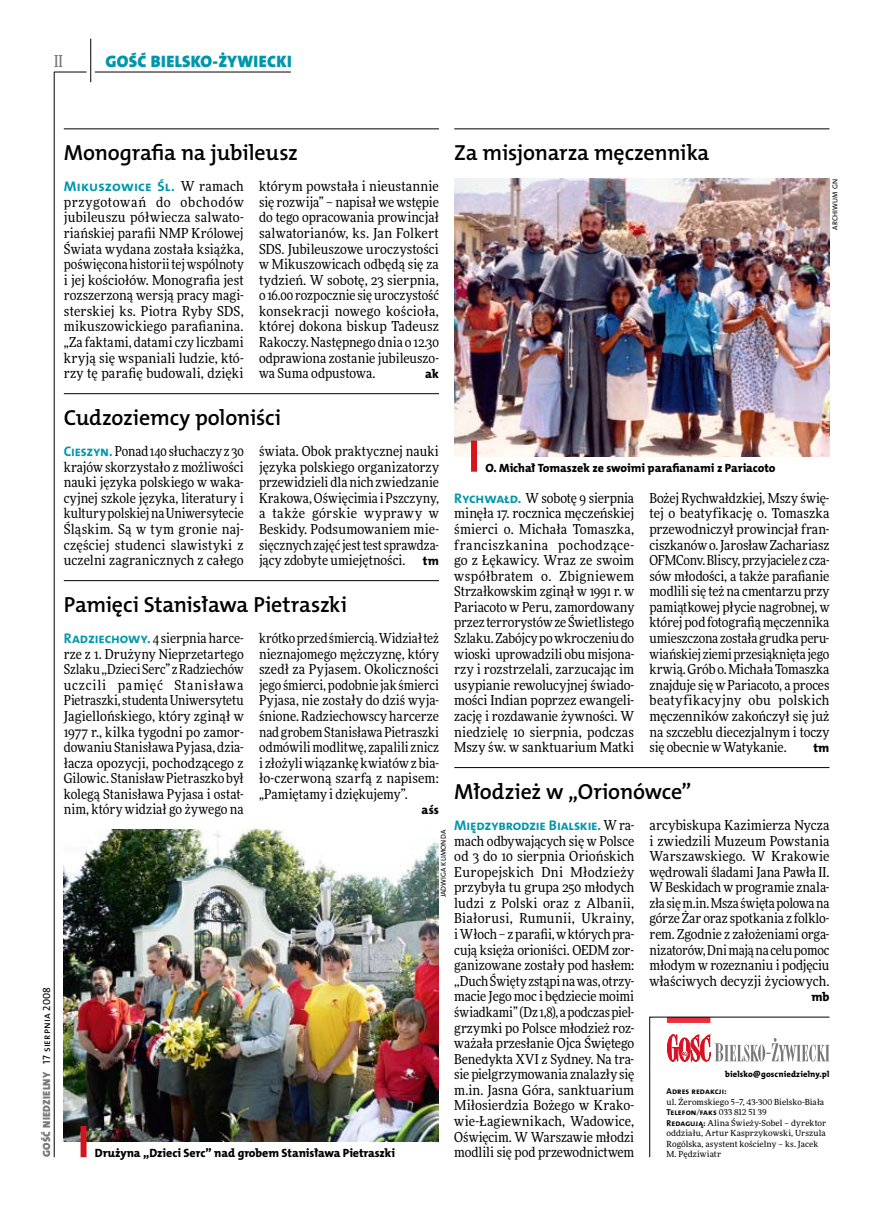
<style>
.page{position:relative;width:872px;height:1221px;background:#fff}
.page>*{position:absolute;margin:0;border:0;box-sizing:border-box;transform-origin:0 0}
.t1{font:21.9px "The Mix HP6 Se Bld";letter-spacing:-.01em;color:#000}
.t2{font:16.65px "The Mix HP9 Blk";letter-spacing:.02em;color:#0097aa}
.t3{font:500 16.5px "Freeday Narrow";color:#787779;scale:.9 1}
.t4{font:13.95px "The Mix HP7 Bld";letter-spacing:-.005em;color:#0097aa}
.t5{font:13.8px/15.6px "Freeday Narrow News";color:#000;text-align:justify}
.t6{font:12.45px "The Mix HP8 Ex Bld";color:#000}
.t7{font:12px "The Mix HP8 Ex Bld";letter-spacing:-.005em;color:#000}
.t8{font:12px "The Mix HP8 Ex Bld";letter-spacing:.02em;color:#000}
.t9{font:10.5px "The Mix HP9 Blk";letter-spacing:.025em;color:#787779}
.t10{font:8.55px "The Mix HP7 Bld";letter-spacing:.005em;color:#000}
.t11{font:8.55px "The Mix HP8 Ex Bld";letter-spacing:.02em;color:#000}
.t12{font:8.4px/10.5px "Freeday News";letter-spacing:.01em;color:#000}
.t13{font:7.2px "The Mix HP5 Plain";letter-spacing:.015em;color:#000}
.s1{font-family:"The Mix HP5 Plain";color:#000}
.s2{font-family:"Freeday Narrow News";font-size:13.8px;color:#000}
.s3{font-family:"The Mix HP7 Bld";font-size:13.95px;color:#0097aa}
.s4{font-family:"Freeday News";font-size:8.4px}
.s5{font-family:"The Mix HP7 Bld";font-size:8.55px}
</style>
<div class="page">
<hr style="left:54px;top:72px;width:1px;height:1085px;background:#000">
<hr style="left:90px;top:39px;width:1px;height:43px;background:#000">
<hr style="left:54px;top:72px;width:33px;height:1px;background:#000">
<hr style="left:95px;top:72px;width:196px;height:1px;background:#000">
<svg style="left:649px;top:1016px;width:181px;height:141px"></svg>
<hr style="left:454px;top:129px;width:375px;height:1px;background:#000">
<img style="left:454px;top:179px;width:375px;height:277px">
<img style="left:64px;top:829px;width:375px;height:312px">
<div style="left:471px;top:440px;width:6px;height:31px;background:#d4151f"></div>
<div style="left:81px;top:1125px;width:6px;height:31px;background:#d4151f"></div>
<hr style="left:64px;top:580px;width:375px;height:1px;background:#000">
<hr style="left:64px;top:129px;width:375px;height:1px;background:#000">
<hr style="left:64px;top:393px;width:375px;height:1px;background:#000">
<hr style="left:454px;top:767px;width:375px;height:1px;background:#000">
<p class="t3" style="left:54px;top:50px;width:11px">II</p>
<p class="t2" style="left:105px;top:50px;width:188px">GOŚĆ BIELSKO-ŻYWIECKI</p>
<p class="t9" style="left:40px;top:1156px;width:172px;rotate:-90deg">GOŚĆ NIEDZIELNY <span class="s1">17 sierpnia 2008</span></p>
<h1 class="t1" style="left:64px;top:139px;width:236px">Monografia na jubileusz</h1>
<p class="t4" style="left:64px;top:177px;width:181px">Mikuszowice Śl. <span class="s2">W ramach</span></p>
<p class="t5" style="left:64px;top:194px;width:181px">przygotowań do obchodów jubileuszu półwiecza salwato&shy;riańskiej parafii NMP Królowej Świata wydana została książka, poświęcona historii tej wspólnoty i jej kościołów. Monografia jest rozszerzoną wersją pracy magi&shy;sterskiej ks. Piotra Ryby SDS, mikuszowickiego parafianina. „Za faktami, datami czy liczbami kryją się wspaniali ludzie, któ&shy;rzy tę parafię budowali, dzięki</p>
<p class="t5" style="left:259px;top:178px;width:181px">którym powstała i nieustannie się rozwija” – napisał we wstępie do tego opracowania prowincjał salwatorianów, ks. Jan Folkert SDS. Jubileuszowe uroczystości w Mikuszowicach odbędą się za tydzień. W sobotę, 23 sierpnia, o 16.00 rozpocznie się uroczystość konsekracji nowego kościoła, której dokona biskup Tadeusz Rakoczy. Następnego dnia o 12.30 odprawiona zostanie jubileuszo&shy;wa Suma odpustowa.</p>
<p class="t6" style="left:425px;top:366px;width:16px">ak</p>
<h1 class="t1" style="left:454px;top:139px;width:257px">Za misjonarza męczennika</h1>
<p class="t13" style="left:830px;top:230px;width:52px;rotate:-90deg">archiwum GN</p>
<h1 class="t1" style="left:64px;top:403px;width:219px">Cudzoziemcy poloniści</h1>
<p class="t5" style="left:64px;top:443px;width:181px"><span class="s3">Cieszyn.</span> Ponad 140 słuchaczy z 30 krajów skorzystało z możliwości nauki języka polskiego w waka&shy;cyjnej szkole języka, literatury i kultury polskiej na Uniwersytecie Śląskim. Są w tym gronie naj&shy;częściej studenci slawistyki z uczelni zagranicznych z całego</p>
<p class="t5" style="left:259px;top:443px;width:181px">świata. Obok praktycznej nauki języka polskiego organizatorzy przewidzieli dla nich zwiedzanie Krakowa, Oświęcimia i Pszczyny, a także górskie wyprawy w Beskidy. Podsumowaniem mie&shy;sięcznych zajęć jest test sprawdza&shy;jący zdobyte umiejętności.</p>
<p class="t6" style="left:423px;top:553px;width:17px">tm</p>
<h1 class="t1" style="left:64px;top:590px;width:285px">Pamięci Stanisława Pietraszki</h1>
<p class="t5" style="left:64px;top:630px;width:181px"><span class="s3">Radziechowy.</span> 4 sierpnia harce&shy;rze z 1. Drużyny Nieprzetartego Szlaku ,,Dzieci Serc” z Radziechów uczcili pamięć Stanisława Pietraszki, studenta Uniwersytetu Jagiellońskiego, który zginął w 1977 r., kilka tygodni po zamor&shy;dowaniu Stanisława Pyjasa, dzia&shy;łacza opozycji, pochodzącego z Gilowic. Stanisław Pietraszko był kolegą Stanisława Pyjasa i ostat&shy;nim, który widział go żywego na</p>
<p class="t5" style="left:259px;top:630px;width:181px">krótko przed śmiercią. Widział też nieznajomego mężczyznę, który szedł za Pyjasem. Okoliczności jego śmierci, podobnie jak śmierci Pyjasa, nie zostały do dziś wyja&shy;śnione. Radziechowscy harcerze nad grobem Stanisława Pietraszki odmówili modlitwę, zapalili znicz i złożyli wiązankę kwiatów z bia&shy;ło-czerwoną szarfą z napisem: „Pamiętamy i dziękujemy”.</p>
<p class="t6" style="left:421px;top:802px;width:19px">aśs</p>
<p class="t13" style="left:439px;top:897px;width:68px;rotate:-90deg">Jadwiga Klimonda</p>
<p class="t7" style="left:95px;top:1145px;width:301px">Drużyna „Dzieci Serc” nad grobem Stanisława Pietraszki</p>
<p class="t8" style="left:485px;top:460px;width:292px">O. Michał Tomaszek ze swoimi parafianami z Pariacoto</p>
<p class="t5" style="left:454px;top:490px;width:181px"><span class="s3">Rychwałd.</span> W sobotę 9 sierpnia minęła 17. rocznica męczeńskiej śmierci o. Michała Tomaszka, franciszkanina pochodzące&shy;go z Łękawicy. Wraz ze swoim współbratem o. Zbigniewem Strzałkowskim zginął w 1991 r. w Pariacoto w Peru, zamordowany przez terrorystów ze Świetlistego Szlaku. Zabójcy po wkroczeniu do wioski uprowadzili obu misjona&shy;rzy i rozstrzelali, zarzucając im usypianie rewolucyjnej świado&shy;mości Indian poprzez ewangeli&shy;zację i rozdawanie żywności. W niedzielę 10 sierpnia, podczas Mszy św. w sanktuarium Matki</p>
<p class="t5" style="left:649px;top:490px;width:181px">Bożej Rychwałdzkiej, Mszy świę&shy;tej o beatyfikację o. Tomaszka przewodniczył prowincjał fran&shy;ciszkanów o. Jarosław Zachariasz OFMConv. Bliscy, przyjaciele z cza&shy;sów młodości, a także parafianie modlili się też na cmentarzu przy pamiątkowej płycie nagrobnej, w której pod fotografią męczennika umieszczona została grudka peru&shy;wiańskiej ziemi przesiąknięta jego krwią. Grób o. Michała Tomaszka znajduje się w Pariacoto, a proces beatyfikacyjny obu polskich męczenników zakończył się już na szczeblu diecezjalnym i toczy się obecnie w Watykanie.</p>
<p class="t6" style="left:813px;top:739px;width:17px">tm</p>
<h1 class="t1" style="left:454px;top:777px;width:239px">Młodzież w „Orionówce”</h1>
<p class="t4" style="left:454px;top:816px;width:181px">Międzybrodzie Bialskie. <span class="s2">W ra-</span></p>
<p class="t5" style="left:454px;top:832px;width:181px">mach odbywających się w Polsce od 3 do 10 sierpnia Oriońskich Europejskich Dni Młodzieży przybyła tu grupa 250 młodych ludzi z Polski oraz z Albanii, Białorusi, Rumunii, Ukrainy, iWłoch – zparafii, wktórych pra&shy;cują księża orioniści. OEDM zor&shy;ganizowane zostały pod hasłem: ,,Duch Święty zstąpi na was, otrzy&shy;macie Jego moc i będziecie moimi świadkami” (Dz 1,8), apodczas piel&shy;grzymki po Polsce młodzież roz&shy;ważała przesłanie Ojca Świętego Benedykta XVI z Sydney. Na tra&shy;sie pielgrzymowania znalazły się m.in. Jasna Góra, sanktuarium Miłosierdzia Bożego w Krako&shy;wie-Łagiewnikach, Wadowice, Oświęcim. W Warszawie młodzi modlili się pod przewodnictwem</p>
<p class="t5" style="left:649px;top:817px;width:181px">arcybiskupa Kazimierza Nycza i zwiedzili Muzeum Powstania Warszawskiego. W Krakowie wędrowali śladami Jana Pawła II.<br>W Beskidach w programie znala&shy;zła się m.in. Msza święta polowa na górze Żar oraz spotkania z folklo&shy;rem. Zgodnie z założeniami orga&shy;nizatorów, Dni mają na celu pomoc młodym w rozeznaniu i podjęciu właściwych decyzji życiowych.</p>
<p class="t6" style="left:811px;top:989px;width:20px">mb</p>
<p class="t11" style="left:725px;top:1068px;width:106px">bielsko@goscniedzielny.pl</p>
<p class="t10" style="left:666px;top:1085px;width:62px">Adres redakcji:</p>
<p class="t12" style="left:666px;top:1096px;width:159px">ul. Żeromskiego 5–7, 43-300 Bielsko-Biała</p>
<p class="t10" style="left:666px;top:1106px;width:101px">Telefon<span class="s4">/</span>faks <span class="s4">033 812 51 39</span></p>
<p class="t12" style="left:666px;top:1117px;width:161px"><span class="s5">Redagują:</span> Alina Świeży-Sobel – dyrektor oddziału, Artur Kasprzykowski, Urszula Rogólska, asystent kościelny – ks. Jacek M. Pędziwiatr</p>
</div>
